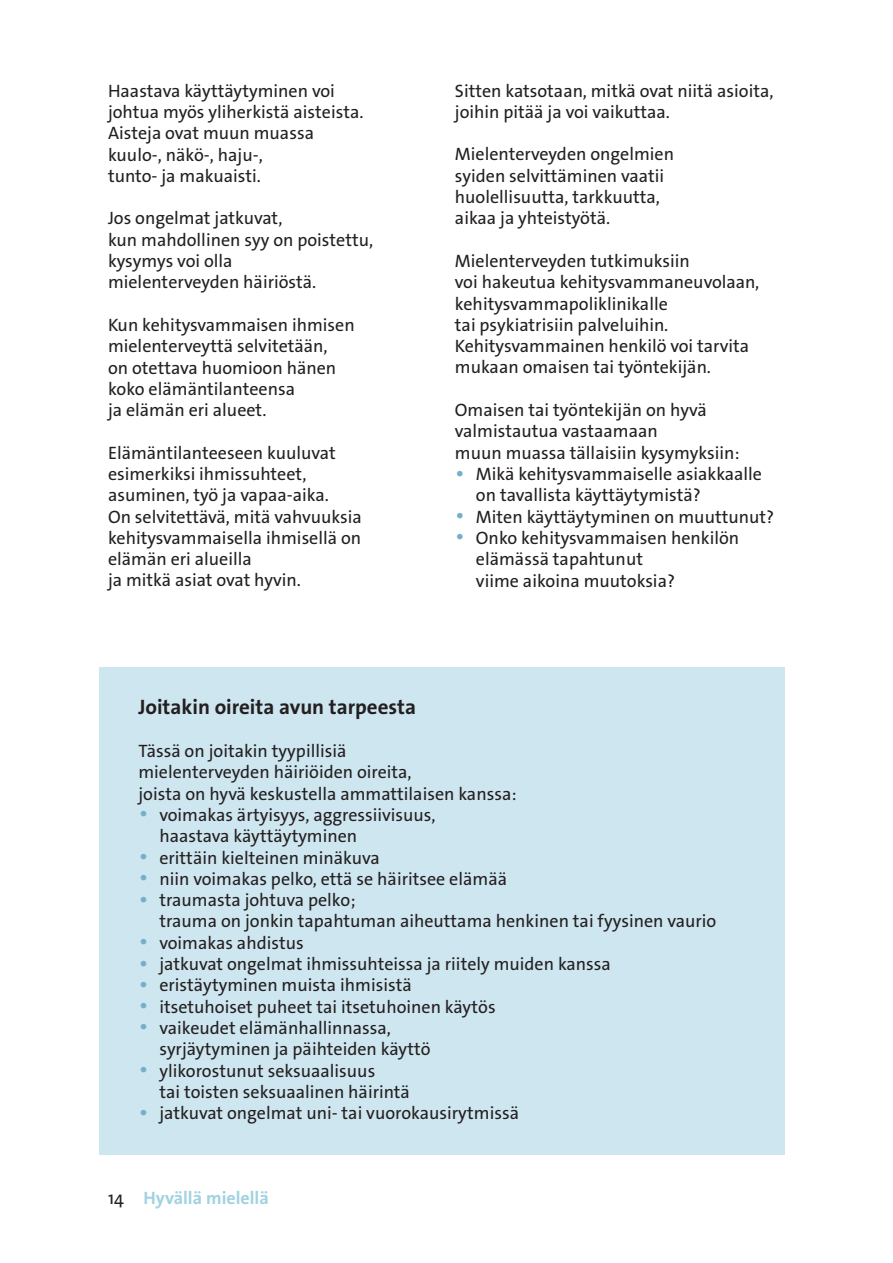
<style>
.page{position:relative;width:893px;height:1263px;background:#fff}
.page>*{position:absolute;margin:0;border:0;box-sizing:border-box;transform-origin:0 0}
.t1{font:45px "The Sans Os F";color:#77aec9}
.t2{font:700 21px "The Sans Os F";color:#231f20}
.t3{font:18px/21.3px "The Sans Os F";color:#231f20}
.t4{font:700 18px "The Sans Os F";color:#a1d2e0}
.s1{font-weight:400;color:#231f20}
</style>
<div class="page">
<div style="left:99px;top:668px;width:685px;height:487px;background:#cee6ef"></div>
<p class="t3" style="left:108px;top:80px;width:257px">Haastava käyttäytyminen voi johtua myös yliherkistä aisteista.<br>Aisteja ovat muun muassa kuulo-, näkö-, haju-,<br>tunto- ja makuaisti.</p>
<p class="t3" style="left:108px;top:208px;width:267px">Jos ongelmat jatkuvat,<br>kun mahdollinen syy on poistettu, kysymys voi olla<br>mielenterveyden häiriöstä.</p>
<p class="t3" style="left:108px;top:314px;width:248px">Kun kehitysvammaisen ihmisen mielenterveyttä selvitetään,<br>on otettava huomioon hänen koko elämäntilanteensa<br>ja elämän eri alueet.</p>
<p class="t3" style="left:108px;top:442px;width:255px">Elämäntilanteeseen kuuluvat esimerkiksi ihmissuhteet, asuminen, työ ja vapaa-aika.<br>On selvitettävä, mitä vahvuuksia kehitysvammaisella ihmisellä on elämän eri alueilla<br>ja mitkä asiat ovat hyvin.</p>
<p class="t3" style="left:455px;top:80px;width:320px">Sitten katsotaan, mitkä ovat niitä asioita, joihin pitää ja voi vaikuttaa.</p>
<p class="t3" style="left:455px;top:144px;width:221px">Mielenterveyden ongelmien syiden selvittäminen vaatii huolellisuutta, tarkkuutta, aikaa ja yhteistyötä.</p>
<p class="t3" style="left:455px;top:250px;width:306px">Mielenterveyden tutkimuksiin<br>voi hakeutua kehitysvammaneuvolaan, kehitysvammapoliklinikalle<br>tai psykiatrisiin palveluihin.<br>Kehitysvammainen henkilö voi tarvita mukaan omaisen tai työntekijän.</p>
<p class="t3" style="left:455px;top:399px;width:286px">Omaisen tai työntekijän on hyvä valmistautua vastaamaan<br>muun muassa tällaisiin kysymyksiin:</p>
<h1 class="t1" style="left:455px;top:431px;width:12px">.</h1>
<p class="t3" style="left:476px;top:463px;width:288px">Mikä kehitysvammaiselle asiakkaalle on tavallista käyttäytymistä?</p>
<h1 class="t1" style="left:455px;top:474px;width:12px">.</h1>
<p class="t3" style="left:476px;top:506px;width:300px">Miten käyttäytyminen on muuttunut?</p>
<h1 class="t1" style="left:455px;top:495px;width:12px">.</h1>
<p class="t3" style="left:476px;top:527px;width:265px">Onko kehitysvammaisen henkilön elämässä tapahtunut<br>viime aikoina muutoksia?</p>
<p class="t2" style="left:138px;top:694px;width:279px">Joitakin oireita avun tarpeesta</p>
<p class="t3" style="left:138px;top:740px;width:380px">Tässä on joitakin tyypillisiä<br>mielenterveyden häiriöiden oireita,<br>joista on hyvä keskustella ammattilaisen kanssa:</p>
<h1 class="t1" style="left:138px;top:772px;width:12px">.</h1>
<p class="t3" style="left:159px;top:804px;width:278px">voimakas ärtyisyys, aggressiivisuus, haastava käyttäytyminen</p>
<h1 class="t1" style="left:138px;top:815px;width:12px">.</h1>
<p class="t3" style="left:159px;top:847px;width:222px">erittäin kielteinen minäkuva</p>
<h1 class="t1" style="left:138px;top:836px;width:12px">.</h1>
<p class="t3" style="left:159px;top:868px;width:349px">niin voimakas pelko, että se häiritsee elämää</p>
<h1 class="t1" style="left:138px;top:857px;width:12px">.</h1>
<p class="t3" style="left:159px;top:889px;width:558px">traumasta johtuva pelko;<br>trauma on jonkin tapahtuman aiheuttama henkinen tai fyysinen vaurio</p>
<h1 class="t1" style="left:138px;top:900px;width:12px">.</h1>
<p class="t3" style="left:159px;top:932px;width:146px">voimakas ahdistus</p>
<h1 class="t1" style="left:138px;top:921px;width:12px">.</h1>
<p class="t3" style="left:159px;top:953px;width:453px">jatkuvat ongelmat ihmissuhteissa ja riitely muiden kanssa</p>
<h1 class="t1" style="left:138px;top:943px;width:12px">.</h1>
<p class="t3" style="left:159px;top:975px;width:254px">eristäytyminen muista ihmisistä</p>
<h1 class="t1" style="left:138px;top:964px;width:12px">.</h1>
<p class="t3" style="left:159px;top:996px;width:338px">itsetuhoiset puheet tai itsetuhoinen käytös</p>
<h1 class="t1" style="left:138px;top:985px;width:12px">.</h1>
<p class="t3" style="left:159px;top:1017px;width:273px">vaikeudet elämänhallinnassa, syrjäytyminen ja päihteiden käyttö</p>
<h1 class="t1" style="left:138px;top:1028px;width:12px">.</h1>
<p class="t3" style="left:159px;top:1060px;width:252px">ylikorostunut seksuaalisuus<br>tai toisten seksuaalinen häirintä</p>
<h1 class="t1" style="left:138px;top:1070px;width:12px">.</h1>
<p class="t3" style="left:159px;top:1102px;width:361px">jatkuvat ongelmat uni- tai vuorokausirytmissä</p>
<p class="t4" style="left:108px;top:1187px;width:162px"><span class="s1">14</span> Hyvällä mielellä</p>
</div>
